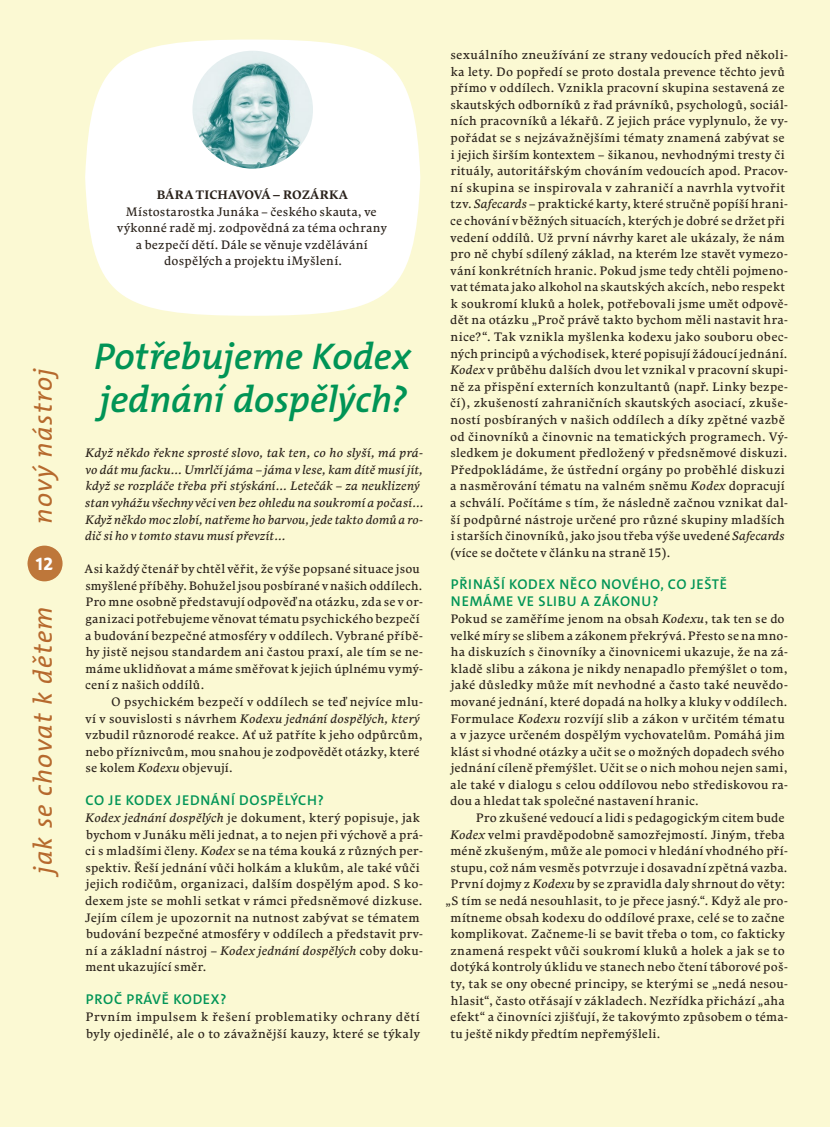
<style>
.page{position:relative;width:830px;height:1127px;background:#fff}
.page>*{position:absolute;margin:0;border:0;box-sizing:border-box;transform-origin:0 0}
.t1{font:italic 600 37.5px/42.8px "The Mix C5";letter-spacing:-.005em;color:#009456}
.t2{font:italic 26.25px "The Mix C5";letter-spacing:.05em;color:#b6692d}
.t3{font:700 17.55px "SKAUT";color:#fff}
.t4{font:600 14.25px/16.6px "The Mix C5";letter-spacing:.05em;color:#009456}
.t5{font:12.15px/16.6px "Comenia Serif";letter-spacing:.025em;color:#29211a}
.t6{font:italic 12.15px/16.6px "Comenia Serif";letter-spacing:.02em;color:#29211a}
.t7{font:700 12.15px "Comenia Serif";letter-spacing:.03em;color:#29211a}
.s1{font-style:italic}
</style>
<div class="page">
<div style="left:0;top:0;width:829px;height:1127px;background:#fbf9d3"></div>
<svg style="left:85px;top:40px;width:335px;height:276px;background:#fefef9"></svg>
<img style="left:192px;top:51px;width:121px;height:118px">
<div style="left:27px;top:546px;width:36px;height:35px;background:#be773a;border-radius:50%"></div>
<h2 class="t2" style="left:26px;top:524px;width:161px;rotate:-90deg">nový nástroj</h2>
<h3 class="t3" style="left:36px;top:553px;width:19px">12</h3>
<h2 class="t2" style="left:26px;top:874px;width:269px;rotate:-90deg">jak se chovat k dětem</h2>
<p class="t7" style="left:157px;top:187px;width:192px">BÁRA TICHAVOVÁ – ROZÁRKA</p>
<p class="t5" style="left:117px;top:203px;width:271px;text-align:center">Místostarostka Junáka – českého skauta, ve výkonné radě mj. zodpovědná za téma ochrany a bezpečí dětí. Dále se věnuje vzdělávání dospělých a projektu iMyšlení.</p>
<h1 class="t1" style="left:94px;top:335px;width:318px">Potřebujeme Kodex jednání dospělých?</h1>
<p class="t6" style="left:85px;top:444px;width:340px">Když někdo řekne sprosté slovo, tak ten, co ho slyší, má prá&shy;vo dát mu facku… Umrlčí jáma – jáma v lese, kam dítě musí jít, když se rozpláče třeba při stýskání… Letečák – za neuklizený stan vyhážu všechny věci ven bez ohledu na soukromí a počasí… Když někdo moc zlobí, natřeme ho barvou, jede takto domů a ro&shy;dič si ho v tomto stavu musí převzít…</p>
<p class="t5" style="left:85px;top:560px;width:339px">Asi každý čtenář by chtěl věřit, že výše popsané situace jsou smyšlené příběhy. Bohužel jsou posbírané v našich oddílech.<br>Pro mne osobně představují odpověď na otázku, zda se v or&shy;ganizaci potřebujeme věnovat tématu psychického bezpečí a budování bezpečné atmosféry v oddílech. Vybrané příbě&shy;hy jistě nejsou standardem ani častou praxí, ale tím se ne&shy;máme uklidňovat a máme směřovat k jejich úplnému vymý&shy;cení z našich oddílů.</p>
<p class="t5" style="left:85px;top:693px;width:339px;text-indent:26px">O psychickém bezpečí v oddílech se teď nejvíce mlu&shy;ví v souvislosti s návrhem <span class="s1">Kodexu jednání dospělých, který </span>vzbudil různorodé reakce. Ať už patříte k jeho odpůrcům, nebo příznivcům, mou snahou je zodpovědět otázky, které se kolem <span class="s1">Kodexu</span> objevují.</p>
<p class="t4" style="left:86px;top:792px;width:240px">CO JE KODEX JEDNÁNÍ DOSPĚLÝCH?</p>
<p class="t5" style="left:85px;top:809px;width:339px"><span class="s1">Kodex jednání dospělých</span> je dokument, který popisuje, jak bychom v Junáku měli jednat, a to nejen při výchově a prá&shy;ci s mladšími členy. <span class="s1">Kodex</span> se na téma kouká z různých per&shy;spektiv. Řeší jednání vůči holkám a klukům, ale také vůči jejich rodičům, organizaci, dalším dospělým apod. S ko&shy;dexem jste se mohli setkat v rámci předsněmové dizkuse.<br>Jejím cílem je upozornit na nutnost zabývat se tématem budování bezpečné atmosféry v oddílech a představit prv&shy;ní a základní nástroj – <span class="s1">Kodex jednání dospělých</span> coby doku&shy;ment ukazující směr.</p>
<p class="t4" style="left:86px;top:991px;width:142px">PROČ PRÁVĚ KODEX?</p>
<p class="t5" style="left:86px;top:1008px;width:335px">Prvním impulsem k řešení problematiky ochrany dětí byly ojedinělé, ale o to závažnější kauzy, které se týkaly</p>
<p class="t5" style="left:449px;top:46px;width:339px">sexuálního zneužívání ze strany vedoucích před několi&shy;ka lety. Do popředí se proto dostala prevence těchto jevů přímo v oddílech. Vznikla pracovní skupina sestavená ze skautských odborníků z řad právníků, psychologů, sociál&shy;ních pracovníků a lékařů. Z jejich práce vyplynulo, že vy&shy;pořádat se s nejzávažnějšími tématy znamená zabývat se i jejich širším kontextem – šikanou, nevhodnými tresty či rituály, autoritářským chováním vedoucích apod. Pracov&shy;ní skupina se inspirovala v zahraničí a navrhla vytvořit tzv. <span class="s1">Safecards</span> – praktické karty, které stručně popíší hrani&shy;ce chování v běžných situacích, kterých je dobré se držet při vedení oddílů. Už první návrhy karet ale ukázaly, že nám pro ně chybí sdílený základ, na kterém lze stavět vymezo&shy;vání konkrétních hranic. Pokud jsme tedy chtěli pojmeno&shy;vat témata jako alkohol na skautských akcích, nebo respekt k soukromí kluků a holek, potřebovali jsme umět odpově&shy;dět na otázku „Proč právě takto bychom měli nastavit hra&shy;nice?“. Tak vznikla myšlenka kodexu jako souboru obec&shy;ných principů a východisek, které popisují žádoucí jednání.<br><span class="s1">Kodex</span> v průběhu dalších dvou let vznikal v pracovní skupi&shy;ně za přispění externích konzultantů (např. Linky bezpe&shy;čí), zkušeností zahraničních skautských asociací, zkuše&shy;ností posbíraných v našich oddílech a díky zpětné vazbě od činovníků a činovnic na tematických programech. Vý&shy;sledkem je dokument předložený v předsněmové diskuzi.<br>Předpokládáme, že ústřední orgány po proběhlé diskuzi a nasměrování tématu na valném sněmu <span class="s1">Kodex</span> dopracují a schválí. Počítáme s tím, že následně začnou vznikat dal&shy;ší podpůrné nástroje určené pro různé skupiny mladších i starších činovníků, jako jsou třeba výše uvedené <span class="s1">Safecards </span>(více se dočtete v článku na straně 15).</p>
<p class="t4" style="left:450px;top:576px;width:277px">PŘINÁŠÍ KODEX NĚCO NOVÉHO, CO JEŠTĚ<br>NEMÁME VE SLIBU A ZÁKONU?</p>
<p class="t5" style="left:450px;top:610px;width:339px">Pokud se zaměříme jenom na obsah <span class="s1">Kodexu</span>, tak ten se do velké míry se slibem a zákonem překrývá. Přesto se na mno&shy;ha diskuzích s činovníky a činovnicemi ukazuje, že na zá&shy;kladě slibu a zákona je nikdy nenapadlo přemýšlet o tom, jaké důsledky může mít nevhodné a často také neuvědo&shy;mované jednání, které dopadá na holky a kluky v oddílech.<br>Formulace <span class="s1">Kodexu</span> rozvíjí slib a zákon v určitém tématu a v jazyce určeném dospělým vychovatelům. Pomáhá jim klást si vhodné otázky a učit se o možných dopadech svého jednání cíleně přemýšlet. Učit se o nich mohou nejen sami, ale také v dialogu s celou oddílovou nebo střediskovou ra&shy;dou a hledat tak společné nastavení hranic.</p>
<p class="t5" style="left:476px;top:809px;width:310px">Pro zkušené vedoucí a lidi s pedagogickým citem bude</p>
<p class="t5" style="left:450px;top:826px;width:335px"><span class="s1">Kodex</span> velmi pravděpodobně samozřejmostí. Jiným, třeba</p>
<p class="t5" style="left:450px;top:842px;width:339px">méně zkušeným, může ale pomoci v hledání vhodného pří-</p>
<p class="t5" style="left:450px;top:859px;width:338px">stupu, což nám vesměs potvrzuje i dosavadní zpětná vazba.</p>
<p class="t5" style="left:450px;top:875px;width:336px">První dojmy z <span class="s1">Kodexu</span> by se zpravidla daly shrnout do věty:</p>
<p class="t5" style="left:445px;top:892px;width:344px">„S tím se nedá nesouhlasit, to je přece jasný.“. Když ale pro-</p>
<p class="t5" style="left:450px;top:908px;width:335px">mítneme obsah kodexu do oddílové praxe, celé se to začne</p>
<p class="t5" style="left:450px;top:925px;width:335px">komplikovat. Začneme-li se bavit třeba o tom, co fakticky</p>
<p class="t5" style="left:450px;top:942px;width:335px">znamená respekt vůči soukromí kluků a holek a jak se to</p>
<p class="t5" style="left:450px;top:958px;width:339px">dotýká kontroly úklidu ve stanech nebo čtení táborové poš-</p>
<p class="t5" style="left:450px;top:975px;width:338px">ty, tak se ony obecné principy, se kterými se „nedá nesou-</p>
<p class="t5" style="left:450px;top:991px;width:335px">hlasit“, často otřásají v základech. Nezřídka přichází „aha</p>
<p class="t5" style="left:450px;top:1008px;width:339px">efekt“ a činovníci zjišťují, že takovýmto způsobem o téma-</p>
<p class="t5" style="left:450px;top:1025px;width:211px">tu ještě nikdy předtím nepřemýšleli.</p>
</div>
